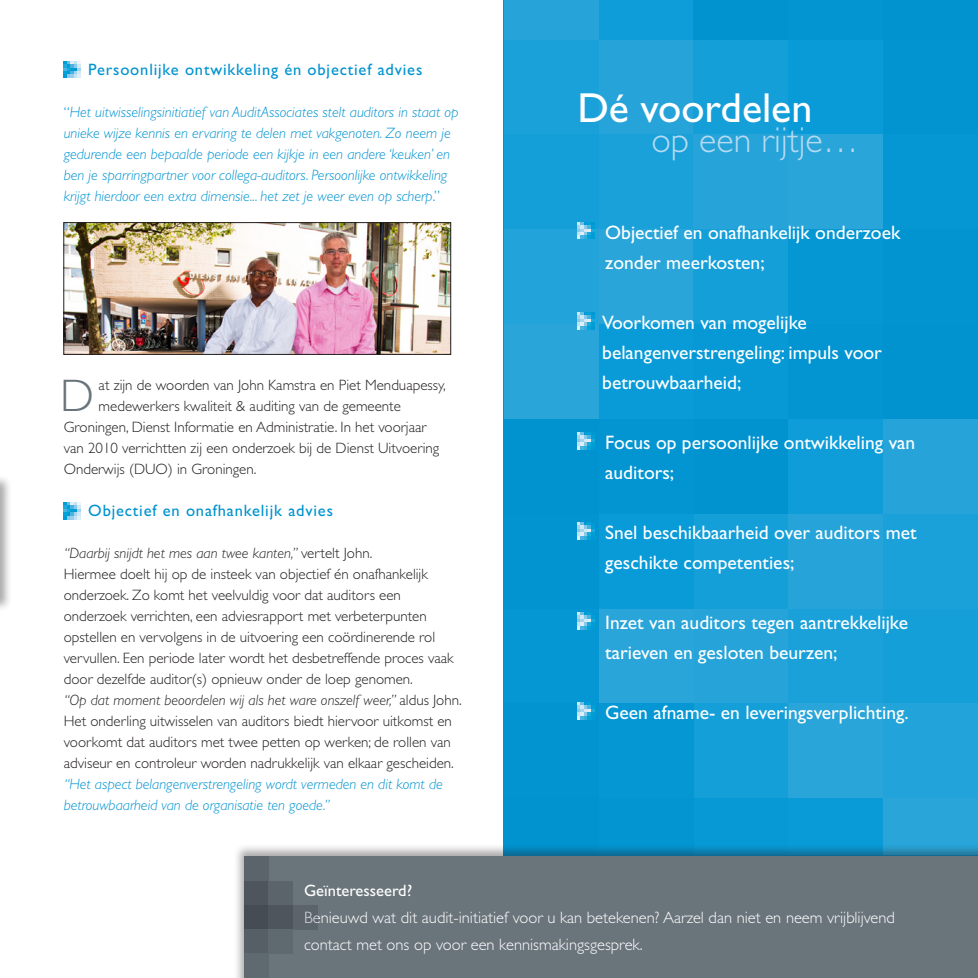
<style>
.page{position:relative;width:978px;height:978px;background:#fff}
.page>*{position:absolute;margin:0;border:0;box-sizing:border-box;transform-origin:0 0}
.t1{font:300 45.75px "Gill Sans Std";color:#6a747b}
.t2{font:42px "Gill Sans Std";color:#fff}
.t3{font:300 36px "Gill Sans Std";color:#b5dbf1}
.t4{font:19.5px/30px "Gill Sans Std";color:#fff}
.t5{font:300 16.5px/27px "Gill Sans Std";color:#fff}
.t6{font:16.5px "Gill Sans Std";letter-spacing:.05em;color:#0093d0}
.t7{font:300 15px/21px "Gill Sans Std";color:#231f20}
.t8{font:italic 300 15px/21px "Gill Sans Std";color:#0093d0}
.s1{font-style:normal}
.s2{font-style:italic}
.s3{font-style:italic;color:#0093d0}
.s4{font-weight:400}
</style>
<div class="page">
<svg style="left:64px;top:61px;width:17px;height:17px"></svg>
<svg style="left:64px;top:502px;width:17px;height:17px"></svg>
<div style="left:883px;top:419px;width:95px;height:95px;background:#26a4d9"></div>
<div style="left:788px;top:419px;width:95px;height:95px;background:#0e9dd9"></div>
<div style="left:693px;top:419px;width:95px;height:95px;background:#0093d0"></div>
<div style="left:599px;top:419px;width:94px;height:95px;background:#0295d2"></div>
<div style="left:504px;top:419px;width:95px;height:95px;background:#0097d3"></div>
<div style="left:883px;top:514px;width:95px;height:95px;background:#1ba1d9"></div>
<div style="left:788px;top:514px;width:95px;height:95px;background:#26a4d9"></div>
<div style="left:693px;top:514px;width:95px;height:95px;background:#159fd9"></div>
<div style="left:599px;top:514px;width:94px;height:95px;background:#089bd8"></div>
<div style="left:504px;top:514px;width:95px;height:95px;background:#0194d1"></div>
<div style="left:883px;top:609px;width:95px;height:94px;background:#159fd9"></div>
<div style="left:788px;top:609px;width:95px;height:94px;background:#1ba1d9"></div>
<div style="left:693px;top:609px;width:95px;height:94px;background:#26a4d9"></div>
<div style="left:599px;top:609px;width:94px;height:94px;background:#29a5d9"></div>
<div style="left:504px;top:609px;width:95px;height:94px;background:#0497d4"></div>
<div style="left:883px;top:703px;width:95px;height:95px;background:#22a3d9"></div>
<div style="left:788px;top:703px;width:95px;height:95px;background:#29a5d9"></div>
<div style="left:693px;top:703px;width:95px;height:95px;background:#159fd9"></div>
<div style="left:599px;top:703px;width:94px;height:95px;background:#0497d4"></div>
<div style="left:504px;top:703px;width:95px;height:95px;background:#0194d1"></div>
<div style="left:883px;top:798px;width:95px;height:57px;background:#29a5d9"></div>
<div style="left:788px;top:798px;width:95px;height:57px;background:#089bd8"></div>
<div style="left:693px;top:798px;width:95px;height:57px;background:#0699d6"></div>
<div style="left:599px;top:798px;width:94px;height:57px;background:#0295d2"></div>
<div style="left:504px;top:798px;width:95px;height:57px;background:#0093d0"></div>
<div style="left:504px;top:0;width:95px;height:40px;background:#26a4d9"></div>
<div style="left:599px;top:0;width:94px;height:40px;background:#0e9dd9"></div>
<div style="left:693px;top:0;width:95px;height:40px;background:#0093d0"></div>
<div style="left:788px;top:0;width:95px;height:40px;background:#0295d2"></div>
<div style="left:883px;top:0;width:95px;height:40px;background:#0097d3"></div>
<div style="left:504px;top:40px;width:95px;height:94px;background:#1ba1d9"></div>
<div style="left:599px;top:40px;width:94px;height:94px;background:#26a4d9"></div>
<div style="left:693px;top:40px;width:95px;height:94px;background:#159fd9"></div>
<div style="left:788px;top:40px;width:95px;height:94px;background:#089bd8"></div>
<div style="left:883px;top:40px;width:95px;height:94px;background:#0194d1"></div>
<div style="left:504px;top:134px;width:95px;height:95px;background:#159fd9"></div>
<div style="left:599px;top:134px;width:94px;height:95px;background:#1ba1d9"></div>
<div style="left:693px;top:134px;width:95px;height:95px;background:#26a4d9"></div>
<div style="left:788px;top:134px;width:95px;height:95px;background:#29a5d9"></div>
<div style="left:883px;top:134px;width:95px;height:95px;background:#0497d4"></div>
<div style="left:504px;top:229px;width:95px;height:95px;background:#22a3d9"></div>
<div style="left:599px;top:229px;width:94px;height:95px;background:#29a5d9"></div>
<div style="left:693px;top:229px;width:95px;height:95px;background:#159fd9"></div>
<div style="left:788px;top:229px;width:95px;height:95px;background:#0497d4"></div>
<div style="left:883px;top:229px;width:95px;height:95px;background:#0194d1"></div>
<div style="left:504px;top:324px;width:95px;height:95px;background:#29a5d9"></div>
<div style="left:599px;top:324px;width:94px;height:95px;background:#089bd8"></div>
<div style="left:693px;top:324px;width:95px;height:95px;background:#0699d6"></div>
<div style="left:788px;top:324px;width:95px;height:95px;background:#0295d2"></div>
<div style="left:883px;top:324px;width:95px;height:95px;background:#0093d0"></div>
<div style="left:233px;top:843px;width:745px;height:135px;background:#231f20;opacity:.4"></div>
<div style="left:244px;top:857px;width:734px;height:121px;background:#6a747b"></div>
<svg style="left:577px;top:222px;width:17px;height:17px"></svg>
<svg style="left:577px;top:312px;width:17px;height:17px"></svg>
<svg style="left:577px;top:432px;width:17px;height:17px"></svg>
<svg style="left:577px;top:522px;width:17px;height:17px"></svg>
<svg style="left:577px;top:612px;width:17px;height:17px"></svg>
<svg style="left:577px;top:702px;width:17px;height:17px"></svg>
<div style="left:0;top:474px;width:12px;height:138px;background:#231f20;opacity:.4"></div>
<img style="left:0;top:478px;width:1px;height:122px">
<div style="left:244px;top:857px;width:25px;height:24px;background:#5b646b"></div>
<div style="left:244px;top:881px;width:25px;height:24px;background:#4e555c"></div>
<div style="left:269px;top:881px;width:24px;height:24px;background:#5b646b"></div>
<div style="left:244px;top:905px;width:25px;height:24px;background:#454c53"></div>
<div style="left:269px;top:905px;width:24px;height:24px;background:#4e555c"></div>
<div style="left:293px;top:905px;width:24px;height:24px;background:#5b646b"></div>
<div style="left:244px;top:929px;width:25px;height:25px;background:#565f66"></div>
<div style="left:269px;top:929px;width:24px;height:25px;background:#5f6970"></div>
<div style="left:244px;top:954px;width:25px;height:24px;background:#5f6970"></div>
<img style="left:66px;top:224px;width:383px;height:129px">
<div style="left:64px;top:222px;width:387px;height:133px;border:1px solid #231f20"></div>
<p class="t6" style="left:88px;top:60px;width:336px">Persoonlijke ontwikkeling én objectief advies</p>
<p class="t8" style="left:64px;top:102px;width:396px"><span class="s1">“</span>Het uitwisselingsinitiatief van AuditAssociates stelt auditors in staat op unieke wijze kennis en ervaring te delen met vakgenoten. Zo neem je gedurende een bepaalde periode een kijkje in een andere ‘keuken’ en ben je sparringpartner voor collega-auditors. Persoonlijke ontwikkeling krijgt hierdoor een extra dimensie... het zet je weer even op scherp<span class="s1">.”</span></p>
<p class="t1" style="left:60px;top:370px;width:35px">D</p>
<p class="t7" style="left:99px;top:375px;width:349px">at zijn de woorden van John Kamstra en Piet Menduapessy,</p>
<p class="t7" style="left:99px;top:396px;width:304px">medewerkers kwaliteit &amp; auditing van de gemeente</p>
<p class="t7" style="left:64px;top:417px;width:364px">Groningen, Dienst Informatie en Administratie. In het voorjaar</p>
<p class="t7" style="left:64px;top:438px;width:377px">van 2010 verrichtten zij een onderzoek bij de Dienst Uitvoering</p>
<p class="t7" style="left:64px;top:459px;width:194px">Onderwijs (DUO) in Groningen.</p>
<p class="t6" style="left:88px;top:501px;width:246px">Objectief en onafhankelijk advies</p>
<p class="t7" style="left:64px;top:543px;width:399px"><span class="s2">“Daarbij snijdt het mes aan twee kanten,”</span> vertelt John.<br>Hiermee doelt hij op de insteek van objectief én onafhankelijk onderzoek. Zo komt het veelvuldig voor dat auditors een onderzoek verrichten, een adviesrapport met verbeterpunten opstellen en vervolgens in de uitvoering een coördinerende rol vervullen. Een periode later wordt het desbetreffende proces vaak door dezelfde auditor(s) opnieuw onder de loep genomen.<br><span class="s2">“Op dat moment beoordelen wij als het ware onszelf weer,”</span> aldus John.<br>Het onderling uitwisselen van auditors biedt hiervoor uitkomst en voorkomt dat auditors met twee petten op werken; de rollen van adviseur en controleur worden nadrukkelijk van elkaar gescheiden. <span class="s3">“Het aspect belangenverstrengeling wordt vermeden en dit komt de betrouwbaarheid van de organisatie ten goede.”</span></p>
<p class="t2" style="left:577px;top:84px;width:237px">Dé voordelen</p>
<p class="t3" style="left:651px;top:120px;width:209px">op een rijtje…</p>
<p class="t4" style="left:605px;top:218px;width:297px">Objectief en onafhankelijk onderzoek zonder meerkosten;</p>
<p class="t4" style="left:602px;top:308px;width:281px">Voorkomen van mogelijke belangenverstrengeling: impuls voor betrouwbaarheid;</p>
<p class="t4" style="left:605px;top:428px;width:312px">Focus op persoonlijke ontwikkeling van auditors;</p>
<p class="t4" style="left:605px;top:518px;width:313px">Snel beschikbaarheid over auditors met geschikte competenties;</p>
<p class="t4" style="left:605px;top:608px;width:304px">Inzet van auditors tegen aantrekkelijke tarieven en gesloten beurzen;</p>
<p class="t4" style="left:605px;top:698px;width:305px">Geen afname- en leveringsverplichting.</p>
<p class="t5" style="left:304px;top:877px;width:592px"><span class="s4">Geïnteresseerd?<br></span>Benieuwd wat dit audit-initiatief voor u kan betekenen? Aarzel dan niet en neem vrijblijvend</p>
<p class="t5" style="left:304px;top:931px;width:340px">contact met ons op voor een kennismakingsgesprek.</p>
</div>
